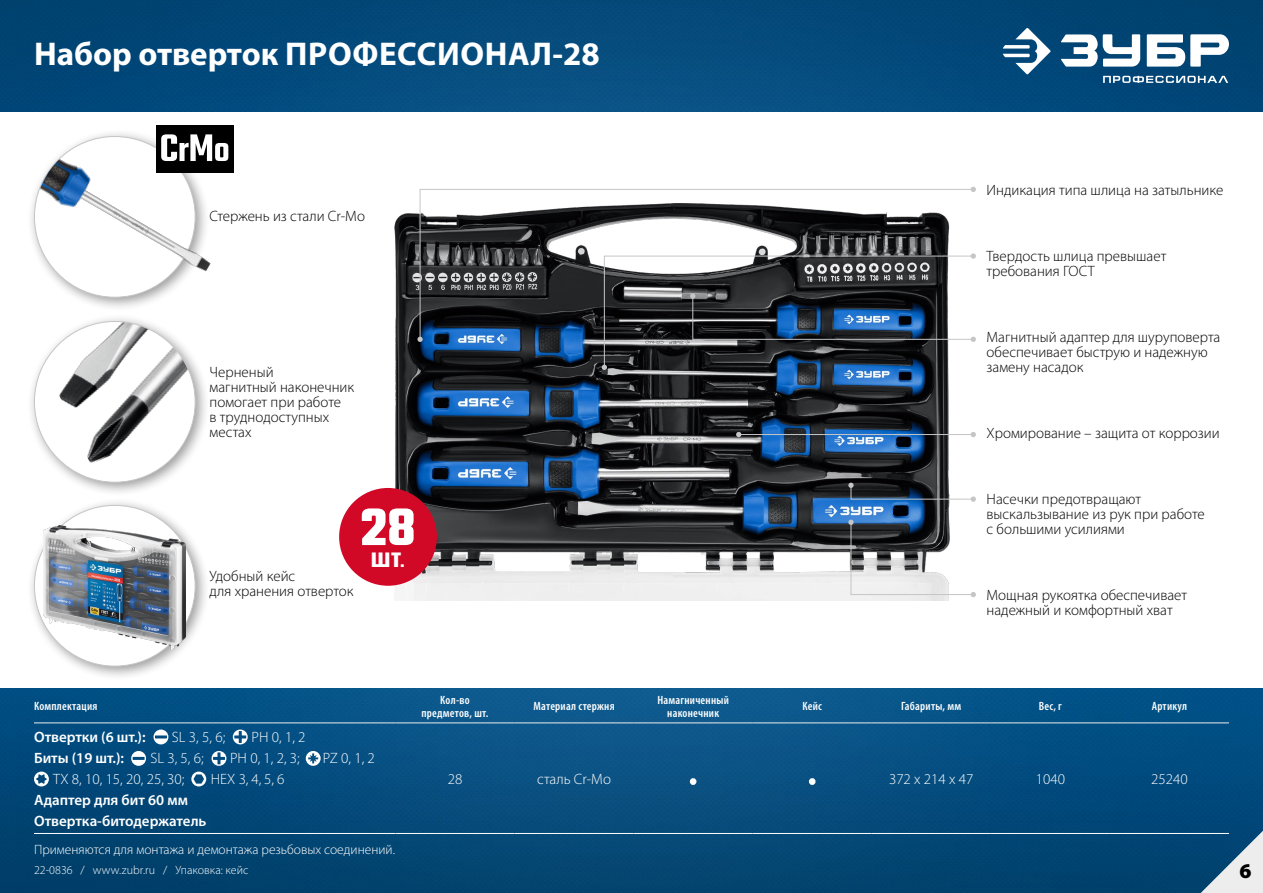
<style>
.page{position:relative;width:1263px;height:893px;background:#fff}
.page>*{position:absolute;margin:0;border:0;box-sizing:border-box;transform-origin:0 0}
.t1{font:700 57px "Teko";color:#fff}
.t2{font:700 33px "Myriad Pro";color:#fff}
.t3{font:700 24.15px "Rus Teko";color:#fff}
.t4{font:900 21px "Myriad Pro";color:#000}
.t5{font:300 15px/15px "Myriad Pro";color:#000}
.t6{font:300 15px "Myriad Pro";color:#fff}
.t7{font:600 15px/21px "Myriad Pro";color:#fff}
.t8{font:300 13.5px "Myriad Pro";color:#fff}
.t9{font:600 condensed 12px/12.8px "Myriad Pro";letter-spacing:.02em;color:#fff;text-align:center}
.t10{font:300 12px "Myriad Pro";color:#fff}
</style>
<div class="page">
<img style="left:394px;top:213px;width:556px;height:387px">
<img style="left:0;top:689px;width:1263px;height:204px">
<hr style="left:34px;top:723px;width:361px;height:1px;background:#ededed">
<hr style="left:395px;top:723px;width:119px;height:1px;background:#ededed">
<hr style="left:514px;top:723px;width:120px;height:1px;background:#ededed">
<hr style="left:634px;top:723px;width:119px;height:1px;background:#ededed">
<hr style="left:753px;top:723px;width:119px;height:1px;background:#ededed">
<hr style="left:872px;top:723px;width:119px;height:1px;background:#ededed">
<hr style="left:991px;top:723px;width:119px;height:1px;background:#ededed">
<hr style="left:1110px;top:723px;width:119px;height:1px;background:#ededed">
<hr style="left:34px;top:833px;width:361px;height:1px;background:#fff">
<hr style="left:395px;top:833px;width:119px;height:1px;background:#fff">
<hr style="left:514px;top:833px;width:120px;height:1px;background:#fff">
<hr style="left:634px;top:833px;width:119px;height:1px;background:#fff">
<hr style="left:753px;top:833px;width:119px;height:1px;background:#fff">
<hr style="left:872px;top:833px;width:119px;height:1px;background:#fff">
<hr style="left:991px;top:833px;width:119px;height:1px;background:#fff">
<hr style="left:1110px;top:833px;width:119px;height:1px;background:#fff">
<div style="left:690px;top:778px;width:6px;height:7px;border:3px solid #fff;border-radius:50%"></div>
<div style="left:809px;top:778px;width:6px;height:7px;border:3px solid #fff;border-radius:50%"></div>
<svg style="left:153px;top:729px;width:15px;height:15px"></svg>
<svg style="left:131px;top:751px;width:15px;height:15px"></svg>
<svg style="left:233px;top:729px;width:15px;height:15px"></svg>
<svg style="left:212px;top:751px;width:14px;height:15px"></svg>
<svg style="left:306px;top:751px;width:15px;height:15px"></svg>
<svg style="left:34px;top:772px;width:15px;height:14px"></svg>
<svg style="left:191px;top:772px;width:15px;height:14px"></svg>
<img style="left:0;top:0;width:1263px;height:111px">
<svg style="left:1002px;top:28px;width:49px;height:46px"></svg>
<svg style="left:1060px;top:34px;width:169px;height:33px"></svg>
<svg style="left:1103px;top:76px;width:125px;height:7px"></svg>
<svg style="left:1201px;top:831px;width:62px;height:62px;background:#799ab1"></svg>
<div style="left:27px;top:313px;width:183px;height:184px;background:#000;opacity:.4"></div>
<div style="left:34px;top:321px;width:161px;height:161px;background:#fff;border-radius:50%"></div>
<img style="left:44px;top:331px;width:151px;height:133px">
<div style="left:27px;top:497px;width:183px;height:184px;background:#000;opacity:.4"></div>
<div style="left:34px;top:505px;width:161px;height:161px;background:#fff;border-radius:50%"></div>
<img style="left:5px;top:92px;width:254px;height:239px">
<img style="left:44px;top:526px;width:142px;height:124px">
<svg style="left:419px;top:189px;width:552px;height:151px"></svg>
<svg style="left:417px;top:337px;width:6px;height:5px"></svg>
<svg style="left:971px;top:187px;width:5px;height:5px"></svg>
<svg style="left:602px;top:253px;width:374px;height:117px;background:#4b525a"></svg>
<svg style="left:848px;top:520px;width:128px;height:77px"></svg>
<svg style="left:848px;top:483px;width:128px;height:19px"></svg>
<hr style="left:739px;top:434px;width:234px;height:1px;background:#c6c6c6">
<svg style="left:736px;top:432px;width:5px;height:5px"></svg>
<svg style="left:971px;top:432px;width:5px;height:5px"></svg>
<div style="left:339px;top:488px;width:98px;height:98px;background:#d20827;border-radius:50%"></div>
<h2 class="t2" style="left:34px;top:33px;width:567px">Набор отверток ПРОФЕССИОНАЛ-28</h2>
<p class="t5" style="left:210px;top:208px;width:157px">Стержень из стали Cr-Mo</p>
<p class="t5" style="left:210px;top:364px;width:146px">Черненый<br>магнитный наконечник помогает при работе<br>в труднодоступных местах</p>
<h1 class="t1" style="left:360px;top:490px;width:57px">28</h1>
<p class="t5" style="left:210px;top:568px;width:145px">Удобный кейс<br>для хранения отверток</p>
<h3 class="t3" style="left:371px;top:547px;width:36px">ШТ.</h3>
<p class="t5" style="left:986px;top:182px;width:238px">Индикация типа шлица на затыльнике</p>
<p class="t5" style="left:986px;top:248px;width:181px">Твердость шлица превышает требования ГОСТ</p>
<p class="t5" style="left:986px;top:329px;width:235px">Магнитный адаптер для шуруповерта обеспечивает быструю и надежную замену насадок</p>
<p class="t5" style="left:986px;top:425px;width:235px">Хромирование – защита от коррозии</p>
<p class="t5" style="left:986px;top:491px;width:220px">Насечки предотвращают выскальзывание из рук при работе с большими усилиями</p>
<p class="t5" style="left:986px;top:587px;width:202px">Мощная рукоятка обеспечивает надежный и комфортный хват</p>
<p class="t9" style="left:34px;top:700px;width:65px">Комплектация</p>
<p class="t9" style="left:421px;top:694px;width:69px">Кол-во предметов, шт.</p>
<p class="t9" style="left:534px;top:700px;width:83px">Материал стержня</p>
<p class="t9" style="left:657px;top:694px;width:73px">Намагниченный наконечник</p>
<p class="t9" style="left:802px;top:700px;width:21px">Кейс</p>
<p class="t9" style="left:901px;top:700px;width:62px">Габариты, мм</p>
<p class="t9" style="left:1039px;top:700px;width:25px">Вес, г</p>
<p class="t9" style="left:1152px;top:700px;width:37px">Артикул</p>
<p class="t7" style="left:34px;top:726px;width:113px">Отвертки (6 шт.):</p>
<p class="t6" style="left:172px;top:728px;width:55px">SL 3, 5, 6;</p>
<p class="t6" style="left:252px;top:728px;width:56px">PH 0, 1, 2</p>
<p class="t7" style="left:34px;top:747px;width:92px">Биты (19 шт.):</p>
<p class="t6" style="left:150px;top:749px;width:55px">SL 3, 5, 6;</p>
<p class="t6" style="left:230px;top:749px;width:71px">PH 0, 1, 2, 3;</p>
<p class="t6" style="left:323px;top:749px;width:54px">PZ 0, 1, 2</p>
<p class="t6" style="left:53px;top:770px;width:133px">TX 8, 10, 15, 20, 25, 30;</p>
<p class="t6" style="left:211px;top:770px;width:75px">HEX 3, 4, 5, 6</p>
<p class="t7" style="left:34px;top:789px;width:174px">Адаптер для бит 60 мм<br>Отвертка-битодержатель</p>
<p class="t6" style="left:448px;top:770px;width:16px">28</p>
<p class="t6" style="left:537px;top:770px;width:75px">сталь Cr-Mo</p>
<p class="t6" style="left:889px;top:770px;width:86px">372 х 214 х 47</p>
<p class="t6" style="left:1036px;top:770px;width:31px">1040</p>
<p class="t6" style="left:1151px;top:770px;width:38px">25240</p>
<p class="t8" style="left:34px;top:841px;width:362px">Применяются для монтажа и демонтажа резьбовых соединений.</p>
<p class="t10" style="left:34px;top:862px;width:216px">22-0836 / www.zubr.ru / Упаковка: кейс</p>
<h3 class="t4" style="left:1239px;top:856px;width:14px">6</h3>
</div>
